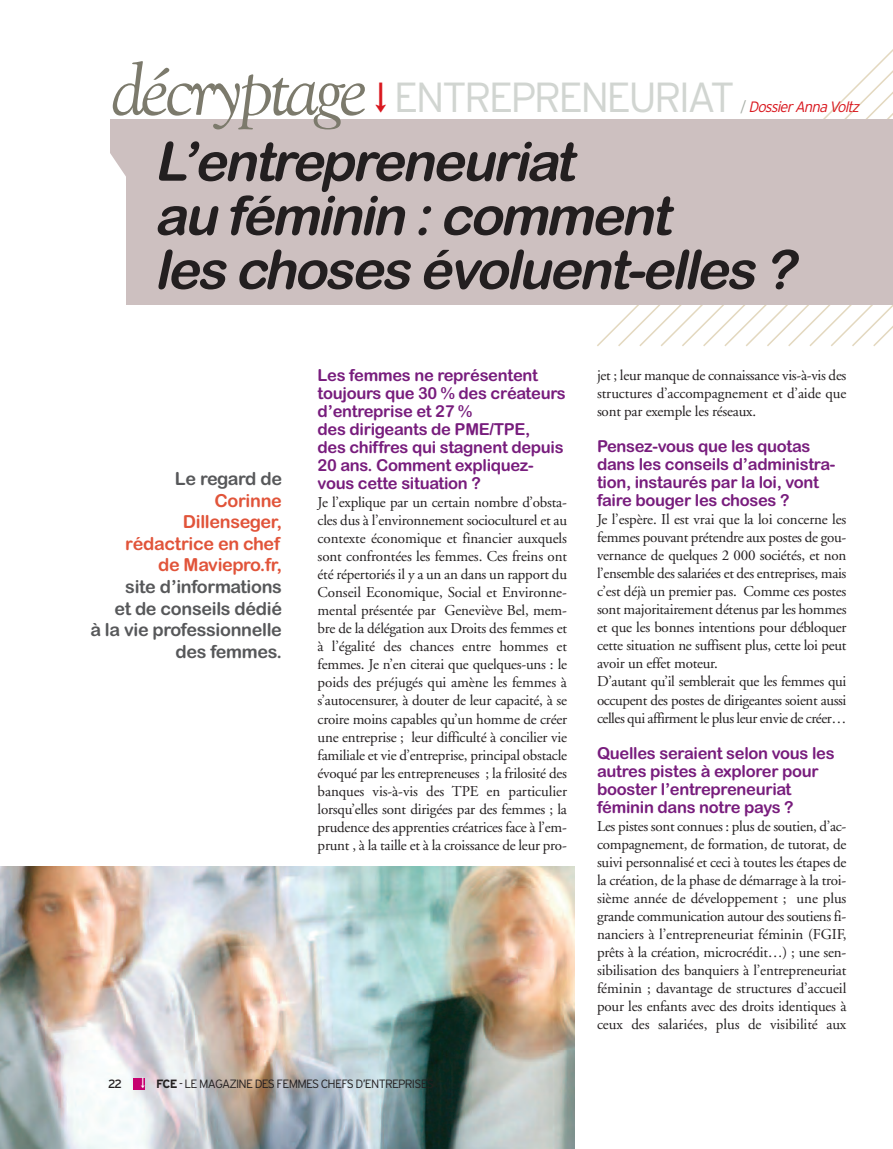
<style>
.page{position:relative;width:893px;height:1149px;background:#fff}
.page>*{position:absolute;margin:0;border:0;box-sizing:border-box;transform-origin:0 0}
.t1{font:italic 72px "Goudy";letter-spacing:-.05em;color:#7c7a6c}
.t2{font:italic 54px/54px "Arial Rounded MT Bold";color:#231f20}
.t3{font:300 42px "Interstate";letter-spacing:-.065em;color:#d1d5d1}
.t4{font:18px/21.6px "Arial Rounded MT Bold";letter-spacing:-.02em;color:#57585a;text-align:right}
.t5{font:18px/21.6px "Arial Rounded MT Bold";letter-spacing:-.02em;color:#e1543a;text-align:right}
.t6{font:16.5px/18px "Arial Rounded MT Bold";letter-spacing:-.02em;color:#781d7d}
.t7{font:15px/18px "Adobe Garamond";letter-spacing:-.015em;color:#231f20;text-align:justify}
.t8{font:italic 300 15px "Interstate";color:#d9181f}
.t9{font:300 12px "Interstate";letter-spacing:-.065em;color:#231f20}
.s1{color:#d9181f}
.s2{font-style:normal;color:#a8afa8}
.s3{font-weight:400}
.s4{font-size:15px;color:#fff}
.s5{font-weight:700}
</style>
<div class="page">
<svg style="left:788px;top:49px;width:105px;height:297px"></svg>
<div style="left:111px;top:119px;width:782px;height:185px;background:#cdc0c0"></div>
<svg style="left:110px;top:129px;width:16px;height:175px"></svg>
<img style="left:0;top:866px;width:574px;height:282px">
<div style="left:133px;top:1078px;width:12px;height:11px;background:#c60170"></div>
<h1 class="t1" style="left:112px;top:48px;width:257px">décryptage</h1>
<h2 class="t2" style="left:154px;top:135px;width:655px">L’entrepreneuriat<br>au féminin : comment<br>les choses évoluent-elles ?</h2>
<h3 class="t3" style="left:373px;top:73px;width:363px"><span class="s1">≈</span> ENTREPRENEURIAT</h3>
<p class="t8" style="left:740px;top:98px;width:123px"><span class="s2">/</span> Dossier Anna Voltz</p>
<p class="t4" style="left:175px;top:467px;width:109px">Le regard de</p>
<p class="t5" style="left:125px;top:489px;width:158px">Corinne<br>Dillenseger, rédactrice en chef de Maviepro.fr,</p>
<p class="t4" style="left:90px;top:575px;width:193px">site d’informations<br>et de conseils dédié<br>à la vie professionnelle des femmes.</p>
<p class="t6" style="left:318px;top:366px;width:250px">Les femmes ne représentent toujours que 30 % des créateurs d’entreprise et 27 %<br>des dirigeants de PME/TPE,<br>des chiffres qui stagnent depuis<br>20 ans. Comment expliquez&shy;vous cette situation ?</p>
<p class="t7" style="left:318px;top:494px;width:251px">Je l’explique par un certain nombre d’obsta&shy;cles dus à l’environnement socioculturel et au contexte économique et financier auxquels sont confrontées les femmes. Ces freins ont été répertoriés il y a un an dans un rapport du Conseil Economique, Social et Environne&shy;mental présentée par Geneviève Bel, mem&shy;bre de la délégation aux Droits des femmes et à l’égalité des chances entre hommes et femmes. Je n’en citerai que quelques-uns : le poids des préjugés qui amène les femmes à s’autocensurer, à douter de leur capacité, à se croire moins capables qu’un homme de créer une entreprise ; leur difficulté à concilier vie familiale et vie d’entreprise, principal obstacle évoqué par les entrepreneuses ; la frilosité des banques vis-à-vis des TPE en particulier lorsqu’elles sont dirigées par des femmes ; la prudence des apprenties créatrices face à l’em&shy;prunt , à la taille et à la croissance de leur pro-</p>
<p class="t9" style="left:108px;top:1076px;width:327px"><span class="s3">22</span> <span class="s4">≈</span> <span class="s5">FCE</span> - LE MAGAZINE DES FEMMES CHEFS D’ENTREPRISES</p>
<p class="t7" style="left:597px;top:367px;width:251px">jet ; leur manque de connaissance vis-à-vis des structures d’accompagnement et d’aide que sont par exemple les réseaux.</p>
<p class="t6" style="left:597px;top:437px;width:240px">Pensez-vous que les quotas dans les conseils d’administra&shy;tion, instaurés par la loi, vont faire bouger les choses ?</p>
<p class="t7" style="left:597px;top:511px;width:251px;text-align:left">Je l’espère. Il est vrai que la loi concerne les femmes pouvant prétendre aux postes de gou&shy;vernance de quelques 2 000 sociétés, et non l’ensemble des salariées et des entreprises, mais c’est déjà un premier pas. Comme ces postes sont majoritairement détenus par les hommes et que les bonnes intentions pour débloquer cette situation ne suffisent plus, cette loi peut avoir un effet moteur.<br>D’autant qu’il semblerait que les femmes qui occupent des postes de dirigeantes soient aussi celles qui affirment le plus leur envie de créer…</p>
<p class="t6" style="left:597px;top:743px;width:239px">Quelles seraient selon vous les autres pistes à explorer pour booster l’entrepreneuriat féminin dans notre pays ?</p>
<p class="t7" style="left:597px;top:817px;width:251px">Les pistes sont connues : plus de soutien, d’ac&shy;compagnement, de formation, de tutorat, de suivi personnalisé et ceci à toutes les étapes de la création, de la phase de démarrage à la troi&shy;sième année de développement ; une plus grande communication autour des soutiens fi&shy;nanciers à l’entrepreneuriat féminin (FGIF, prêts à la création, microcrédit…) ; une sen&shy;sibilisation des banquiers à l’entrepreneuriat féminin ; davantage de structures d’accueil pour les enfants avec des droits identiques à ceux des salariées, plus de visibilité aux</p>
</div>
